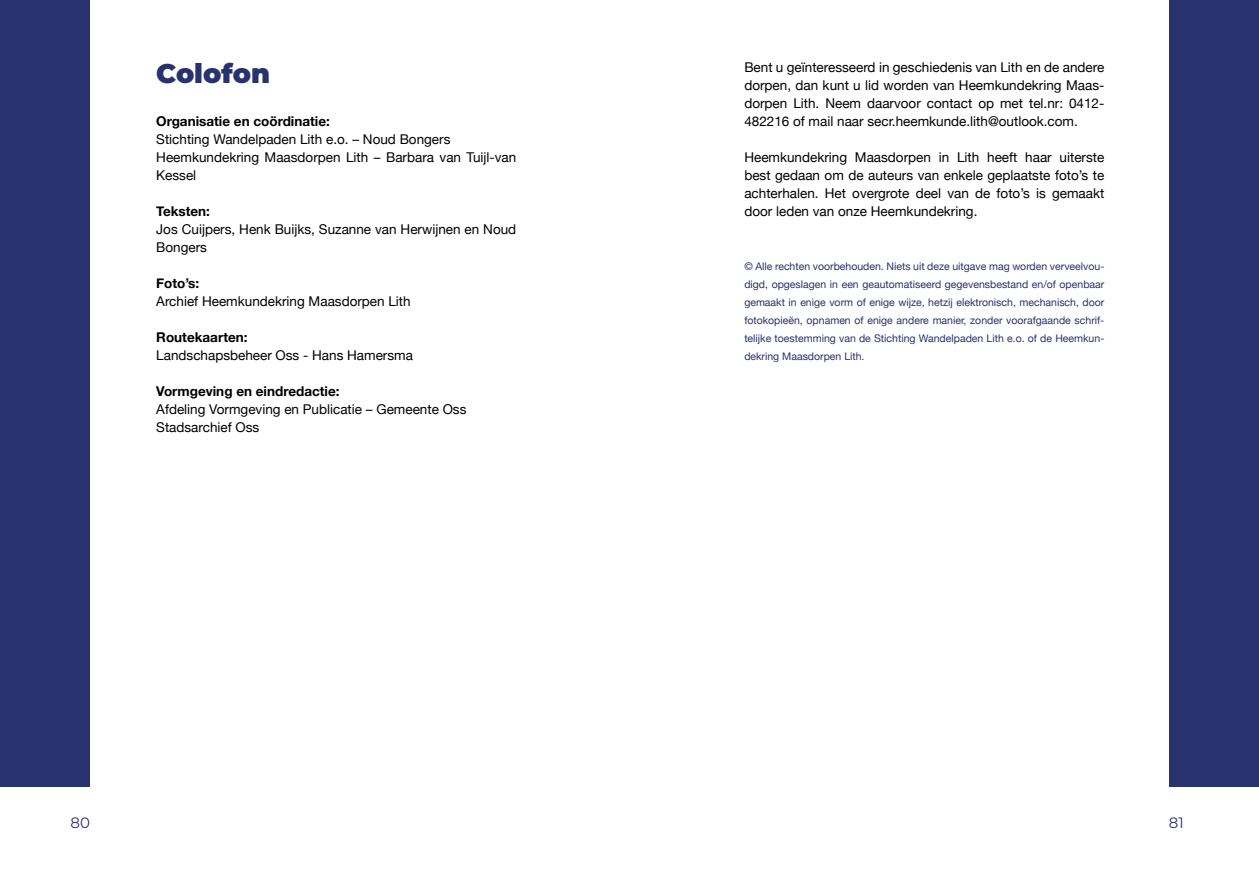
<style>
.page{position:relative;width:1259px;height:893px;background:#fff}
.page>*{position:absolute;margin:0;border:0;box-sizing:border-box;transform-origin:0 0}
.t1{font:900 27px "Montserrat";color:#27326f}
.t2{font:15px "Montserrat";color:#27326f}
.t3{font:13.5px/18px "Helvetica Neue";color:#000}
.t4{font:700 13.5px "Helvetica Neue";color:#000}
.t5{font:10.5px/18px "Helvetica Neue";color:#27326f;text-align:justify}
</style>
<div class="page">
<div style="left:0;top:0;width:90px;height:787px;background:#27326f"></div>
<div style="left:1169px;top:0;width:90px;height:787px;background:#27326f"></div>
<h1 class="t1" style="left:156px;top:53px;width:115px">Colofon</h1>
<p class="t4" style="left:156px;top:111px;width:175px">Organisatie en coördinatie:</p>
<p class="t3" style="left:156px;top:131px;width:361px">Stichting Wandelpaden Lith e.o. – Noud Bongers<br>Heemkundekring Maasdorpen Lith – Barbara van Tuijl-van<br>Kessel</p>
<p class="t4" style="left:156px;top:201px;width:55px">Teksten:</p>
<p class="t3" style="left:156px;top:221px;width:361px">Jos Cuijpers, Henk Buijks, Suzanne van Herwijnen en Noud<br>Bongers</p>
<p class="t4" style="left:156px;top:273px;width:45px">Foto’s:</p>
<p class="t3" style="left:156px;top:293px;width:256px">Archief Heemkundekring Maasdorpen Lith</p>
<p class="t4" style="left:156px;top:327px;width:93px">Routekaarten:</p>
<p class="t3" style="left:156px;top:347px;width:258px">Landschapsbeheer Oss - Hans Hamersma</p>
<p class="t4" style="left:156px;top:381px;width:185px">Vormgeving en eindredactie:</p>
<p class="t3" style="left:156px;top:401px;width:312px">Afdeling Vormgeving en Publicatie – Gemeente Oss<br>Stadsarchief Oss</p>
<p class="t3" style="left:744px;top:59px;width:361px;text-align:justify">Bent u geïnteresseerd in geschiedenis van Lith en de andere dorpen, dan kunt u lid worden van Heemkundekring Maas&shy;dorpen Lith. Neem daarvoor contact op met tel.nr: 0412- 482216 of mail naar secr.heemkunde.lith@outlook.com.</p>
<p class="t3" style="left:744px;top:149px;width:361px;text-align:justify">Heemkundekring Maasdorpen in Lith heeft haar uiterste best gedaan om de auteurs van enkele geplaatste foto’s te achterhalen. Het overgrote deel van de foto’s is gemaakt door leden van onze Heemkundekring.</p>
<p class="t5" style="left:744px;top:258px;width:361px">© Alle rechten voorbehouden. Niets uit deze uitgave mag worden verveelvou&shy;digd, opgeslagen in een geautomatiseerd gegevensbestand en/of openbaar gemaakt in enige vorm of enige wijze, hetzij elektronisch, mechanisch, door fotokopieën, opnamen of enige andere manier, zonder voorafgaande schrif&shy;telijke toestemming van de Stichting Wandelpaden Lith e.o. of de Heemkun&shy;dekring Maasdorpen Lith.</p>
<p class="t2" style="left:71px;top:812px;width:21px">80</p>
<p class="t2" style="left:1169px;top:812px;width:16px">81</p>
</div>
